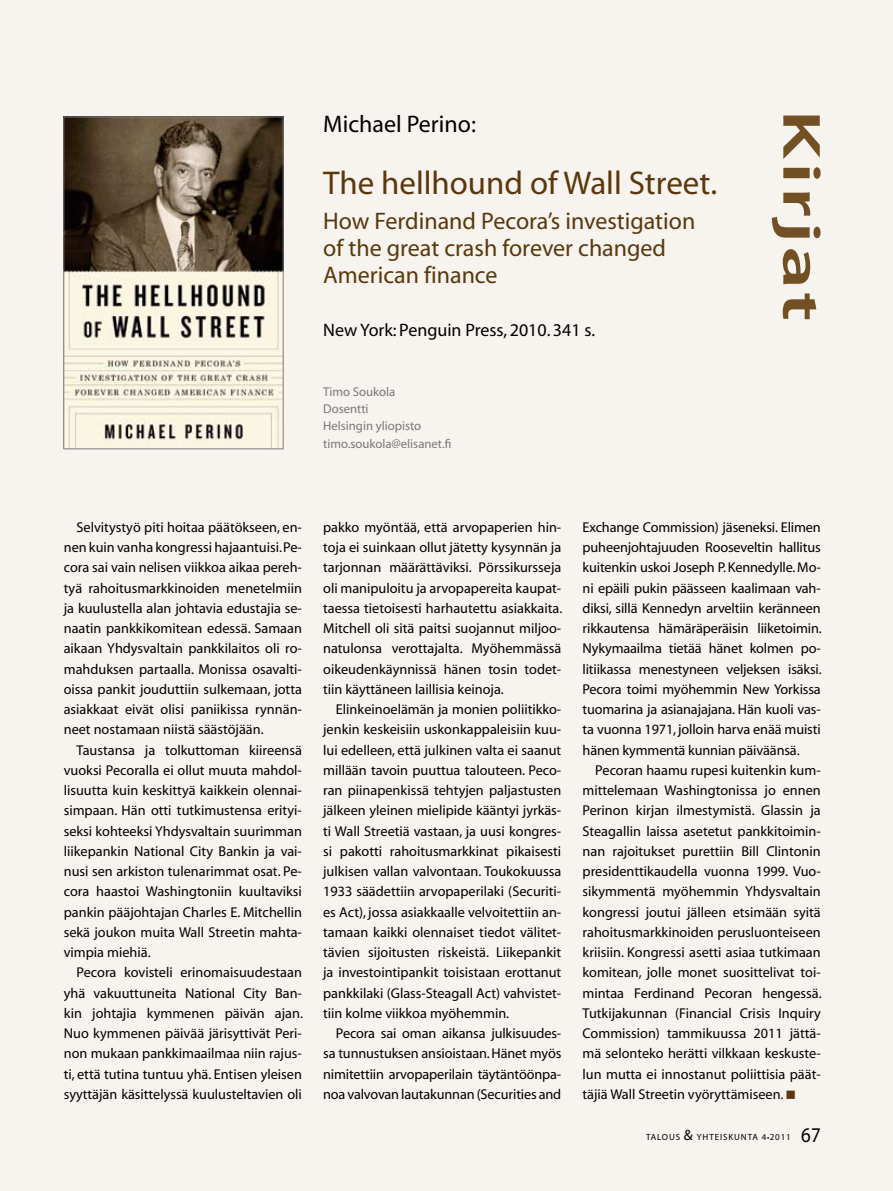
<style>
.page{position:relative;width:893px;height:1191px;background:#f7f3ef}
.page>*{position:absolute;margin:0;border:0;box-sizing:border-box;transform-origin:0 0}
.t1{font:600 54px "Myriad Pro";letter-spacing:.04em;color:#725024;scale:1.56 1}
.t2{font:33px "Myriad";color:#5a380b}
.t3{font:24px/27px "Myriad";color:#5a380b}
.t4{font:24px "Myriad";color:#000}
.t5{font:21px "Myriad";color:#000;scale:.9 1}
.t6{font:18px "Myriad";color:#000}
.t7{font:14.25px/20.2px "Myriad";color:#000;text-align:justify}
.t8{font:12.75px/17.2px "Myriad";color:#77787a}
.t9{font:9px "Myriad";letter-spacing:.1em;color:#000}
.s1{color:#5a380b}
.s2{font-size:15px}
</style>
<div class="page">
<img style="left:66px;top:119px;width:215px;height:328px">
<div style="left:64px;top:117px;width:219px;height:332px;border:1px solid #7d7d7e"></div>
<h3 class="t4" style="left:323px;top:113px;width:154px">Michael Perino:</h3>
<h2 class="t2" style="left:323px;top:166px;width:396px">The hellhound of Wall Street.</h2>
<h3 class="t3" style="left:323px;top:208px;width:374px">How Ferdinand Pecora’s investigation of the great crash forever changed<br>American finance</h3>
<p class="t6" style="left:323px;top:321px;width:273px">New York: Penguin Press, 2010. 341 s.</p>
<p class="t8" style="left:323px;top:383px;width:130px">Timo Soukola<br>Dosentti<br>Helsingin yliopisto timo.soukola@elisanet.fi</p>
<h1 class="t1" style="left:836px;top:110px;width:137px;rotate:90deg">Kirjat</h1>
<p class="t7" style="left:64px;top:517px;width:240px;text-indent:13px">Selvitystyö piti hoitaa päätökseen, en&shy;nen kuin vanha kongressi hajaantuisi. Pe&shy;cora sai vain nelisen viikkoa aikaa pereh&shy;tyä rahoitusmarkkinoiden menetelmiin ja kuulustella alan johtavia edustajia se&shy;naatin pankkikomitean edessä. Samaan aikaan Yhdysvaltain pankkilaitos oli ro&shy;mahduksen partaalla. Monissa osavalti&shy;oissa pankit jouduttiin sulkemaan, jotta asiakkaat eivät olisi paniikissa rynnän&shy;neet nostamaan niistä säästöjään.</p>
<p class="t7" style="left:64px;top:740px;width:240px;text-indent:13px">Taustansa ja tolkuttoman kiireensä vuoksi Pecoralla ei ollut muuta mahdol&shy;lisuutta kuin keskittyä kaikkein olennai&shy;simpaan. Hän otti tutkimustensa erityi&shy;seksi kohteeksi Yhdysvaltain suurimman liikepankin National City Bankin ja vai&shy;nusi sen arkiston tulenarimmat osat. Pe&shy;cora haastoi Washingtoniin kuultaviksi pankin pääjohtajan Charles E. Mitchellin sekä joukon muita Wall Streetin mahta&shy;vimpia miehiä.</p>
<p class="t7" style="left:64px;top:963px;width:241px;text-indent:13px">Pecora kovisteli erinomaisuudestaan yhä vakuuttuneita National City Ban&shy;kin johtajia kymmenen päivän ajan.<br>Nuo kymmenen päivää järisyttivät Peri&shy;non mukaan pankkimaailmaa niin rajus&shy;ti, että tutina tuntuu yhä. Entisen yleisen syyttäjän käsittelyssä kuulusteltavien oli</p>
<p class="t7" style="left:323px;top:517px;width:241px">pakko myöntää, että arvopaperien hin&shy;toja ei suinkaan ollut jätetty kysynnän ja tarjonnan määrättäviksi. Pörssikursseja oli manipuloitu ja arvopapereita kaupat&shy;taessa tietoisesti harhautettu asiakkaita.<br>Mitchell oli sitä paitsi suojannut miljoo&shy;natulonsa verottajalta. Myöhemmässä oikeudenkäynnissä hänen tosin todet&shy;tiin käyttäneen laillisia keinoja.</p>
<p class="t7" style="left:323px;top:700px;width:240px;text-indent:13px">Elinkeinoelämän ja monien poliitikko&shy;jenkin keskeisiin uskonkappaleisiin kuu&shy;lui edelleen, että julkinen valta ei saanut millään tavoin puuttua talouteen. Peco&shy;ran piinapenkissä tehtyjen paljastusten jälkeen yleinen mielipide kääntyi jyrkäs&shy;ti Wall Streetiä vastaan, ja uusi kongres&shy;si pakotti rahoitusmarkkinat pikaisesti julkisen vallan valvontaan. Toukokuussa 1933 säädettiin arvopaperilaki (Securiti&shy;es Act), jossa asiakkaalle velvoitettiin an&shy;tamaan kaikki olennaiset tiedot välitet&shy;tävien sijoitusten riskeistä. Liikepankit ja investointipankit toisistaan erottanut pankkilaki (Glass-Steagall Act) vahvistet&shy;tiin kolme viikkoa myöhemmin.</p>
<p class="t7" style="left:323px;top:1024px;width:240px;text-indent:13px">Pecora sai oman aikansa julkisuudes&shy;sa tunnustuksen ansioistaan. Hänet myös nimitettiin arvopaperilain täytäntöönpa&shy;noa valvovan lautakunnan (Securities and</p>
<p class="t7" style="left:583px;top:517px;width:241px">Exchange Commission) jäseneksi. Elimen puheenjohtajuuden Rooseveltin hallitus kuitenkin uskoi Joseph P. Kennedylle. Mo&shy;ni epäili pukin päässeen kaalimaan vah&shy;diksi, sillä Kennedyn arveltiin keränneen rikkautensa hämäräperäisin liiketoimin.<br>Nykymaailma tietää hänet kolmen po&shy;litiikassa menestyneen veljeksen isäksi.<br>Pecora toimi myöhemmin New Yorkissa tuomarina ja asianajajana. Hän kuoli vas&shy;ta vuonna 1971, jolloin harva enää muisti hänen kymmentä kunnian päiväänsä.</p>
<p class="t7" style="left:583px;top:760px;width:241px;text-indent:13px">Pecoran haamu rupesi kuitenkin kum&shy;mittelemaan Washingtonissa jo ennen Perinon kirjan ilmestymistä. Glassin ja Steagallin laissa asetetut pankkitoimin&shy;nan rajoitukset purettiin Bill Clintonin presidenttikaudella vuonna 1999. Vuo&shy;sikymmentä myöhemmin Yhdysvaltain kongressi joutui jälleen etsimään syitä rahoitusmarkkinoiden perusluonteiseen kriisiin. Kongressi asetti asiaa tutkimaan komitean, jolle monet suosittelivat toi&shy;mintaa Ferdinand Pecoran hengessä.<br>Tutkijakunnan (Financial Crisis Inquiry Commission) tammikuussa 2011 jättä&shy;mä selonteko herätti vilkkaan keskuste&shy;lun mutta ei innostanut poliittisia päät&shy;täjiä Wall Streetin vyöryttämiseen. <span class="s1">■</span></p>
<p class="t9" style="left:646px;top:1133px;width:146px">TALOUS <span class="s2">&amp;</span> YHTEISKUNTA 4 ●2011</p>
<h3 class="t5" style="left:801px;top:1124px;width:23px">67</h3>
</div>
